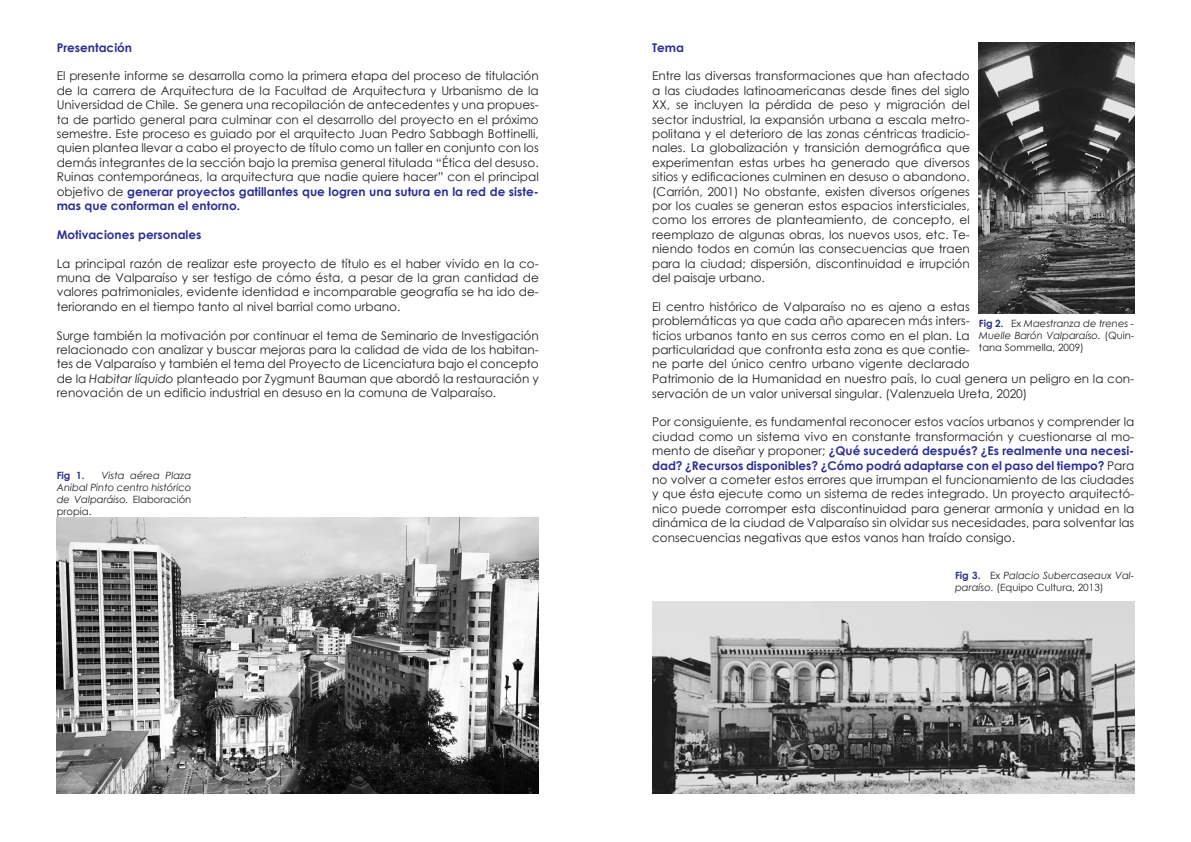
<style>
.page{position:relative;width:1191px;height:842px;background:#fff}
.page>*{position:absolute;margin:0;border:0;box-sizing:border-box;transform-origin:0 0}
.t1{font:12px/14.4px "Century Gothic";color:#231f20;text-align:justify}
.t2{font:700 12px "Century Gothic";color:#2e3192}
.t3{font:italic 10px/12px "Century Gothic";color:#231f20;text-align:justify}
.t4{font:700 10px "Century Gothic";color:#2e3183}
.s1{font-weight:700;color:#2e3192}
.s2{font-style:italic}
.s3{font-style:normal}
.s4{font-weight:700;font-style:normal;color:#2e3183}
</style>
<div class="page">
<img style="left:57px;top:517px;width:482px;height:276px">
<img style="left:652px;top:601px;width:482px;height:192px">
<img style="left:979px;top:43px;width:155px;height:271px">
<p class="t2" style="left:57px;top:38px;width:77px">Presentación</p>
<p class="t1" style="left:57px;top:69px;width:483px">El presente informe se desarrolla como la primera etapa del proceso de titulación de la carrera de Arquitectura de la Facultad de Arquitectura y Urbanismo de la Universidad de Chile. Se genera una recopilación de antecedentes y una propues&shy;ta de partido general para culminar con el desarrollo del proyecto en el próximo semestre. Este proceso es guiado por el arquitecto Juan Pedro Sabbagh Bottinelli, quien plantea llevar a cabo el proyecto de título como un taller en conjunto con los demás integrantes de la sección bajo la premisa general titulada “Ética del desuso.<br>Ruinas contemporáneas, la arquitectura que nadie quiere hacer” con el principal objetivo de <span class="s1">generar proyectos gatillantes que logren una sutura en la red de siste&shy;mas que conforman el entorno.</span></p>
<p class="t2" style="left:57px;top:225px;width:146px">Motivaciones personales</p>
<p class="t1" style="left:57px;top:256px;width:483px">La principal razón de realizar este proyecto de título es el haber vivido en la co&shy;muna de Valparaíso y ser testigo de cómo ésta, a pesar de la gran cantidad de valores patrimoniales, evidente identidad e incomparable geografía se ha ido de&shy;teriorando en el tiempo tanto al nivel barrial como urbano.</p>
<p class="t1" style="left:57px;top:328px;width:483px">Surge también la motivación por continuar el tema de Seminario de Investigación relacionado con analizar y buscar mejoras para la calidad de vida de los habitan&shy;tes de Valparaíso y también el tema del Proyecto de Licenciatura bajo el concepto de la <span class="s2">Habitar líquido</span> planteado por Zygmunt Bauman que abordó la restauración y renovación de un edificio industrial en desuso en la comuna de Valparaíso.</p>
<p class="t3" style="left:57px;top:469px;width:136px;text-indent:45px">Vista aérea Plaza Anibal Pinto centro histórico de Valparáiso. <span class="s3">Elaboración propia.</span></p>
<p class="t4" style="left:57px;top:468px;width:29px">Fig 1.</p>
<p class="t2" style="left:652px;top:38px;width:33px">Tema</p>
<p class="t1" style="left:652px;top:69px;width:319px">Entre las diversas transformaciones que han afectado a las ciudades latinoamericanas desde fines del siglo XX, se incluyen la pérdida de peso y migración del sector industrial, la expansión urbana a escala metro&shy;politana y el deterioro de las zonas céntricas tradicio&shy;nales. La globalización y transición demográfica que experimentan estas urbes ha generado que diversos sitios y edificaciones culminen en desuso o abandono. (Carrión, 2001) No obstante, existen diversos orígenes por los cuales se generan estos espacios intersticiales, como los errores de planteamiento, de concepto, el reemplazo de algunas obras, los nuevos usos, etc. Te&shy;niendo todos en común las consecuencias que traen para la ciudad; dispersión, discontinuidad e irrupción del paisaje urbano.</p>
<p class="t1" style="left:652px;top:299px;width:319px">El centro histórico de Valparaíso no es ajeno a estas problemáticas ya que cada año aparecen más inters&shy;ticios urbanos tanto en sus cerros como en el plan. La particularidad que confronta esta zona es que contie&shy;ne parte del único centro urbano vigente declarado</p>
<p class="t3" style="left:979px;top:317px;width:157px"><span class="s4">Fig 2.</span> <span class="s3">Ex</span> Maestranza de trenes - Muelle Barón Valparaíso. <span class="s3">(Quin&shy;tana Sommella, 2009)</span></p>
<p class="t1" style="left:652px;top:371px;width:483px">Patrimonio de la Humanidad en nuestro país, lo cual genera un peligro en la con&shy;servación de un valor universal singular. (Valenzuela Ureta, 2020)</p>
<p class="t1" style="left:652px;top:415px;width:483px">Por consiguiente, es fundamental reconocer estos vacíos urbanos y comprender la ciudad como un sistema vivo en constante transformación y cuestionarse al mo&shy;mento de diseñar y proponer; <span class="s1">¿Qué sucederá después? ¿Es realmente una necesi&shy;dad? ¿Recursos disponibles? ¿Cómo podrá adaptarse con el paso del tiempo?</span> Para no volver a cometer estos errores que irrumpan el funcionamiento de las ciudades y que ésta ejecute como un sistema de redes integrado. Un proyecto arquitectó&shy;nico puede corromper esta discontinuidad para generar armonía y unidad en la dinámica de la ciudad de Valparaíso sin olvidar sus necesidades, para solventar las consecuencias negativas que estos vanos han traído consigo.</p>
<p class="t3" style="left:955px;top:569px;width:181px"><span class="s4">Fig 3.</span> <span class="s3">Ex</span> Palacio Subercaseaux Val&shy;paraíso. <span class="s3">(Equipo Cultura, 2013)</span></p>
</div>
